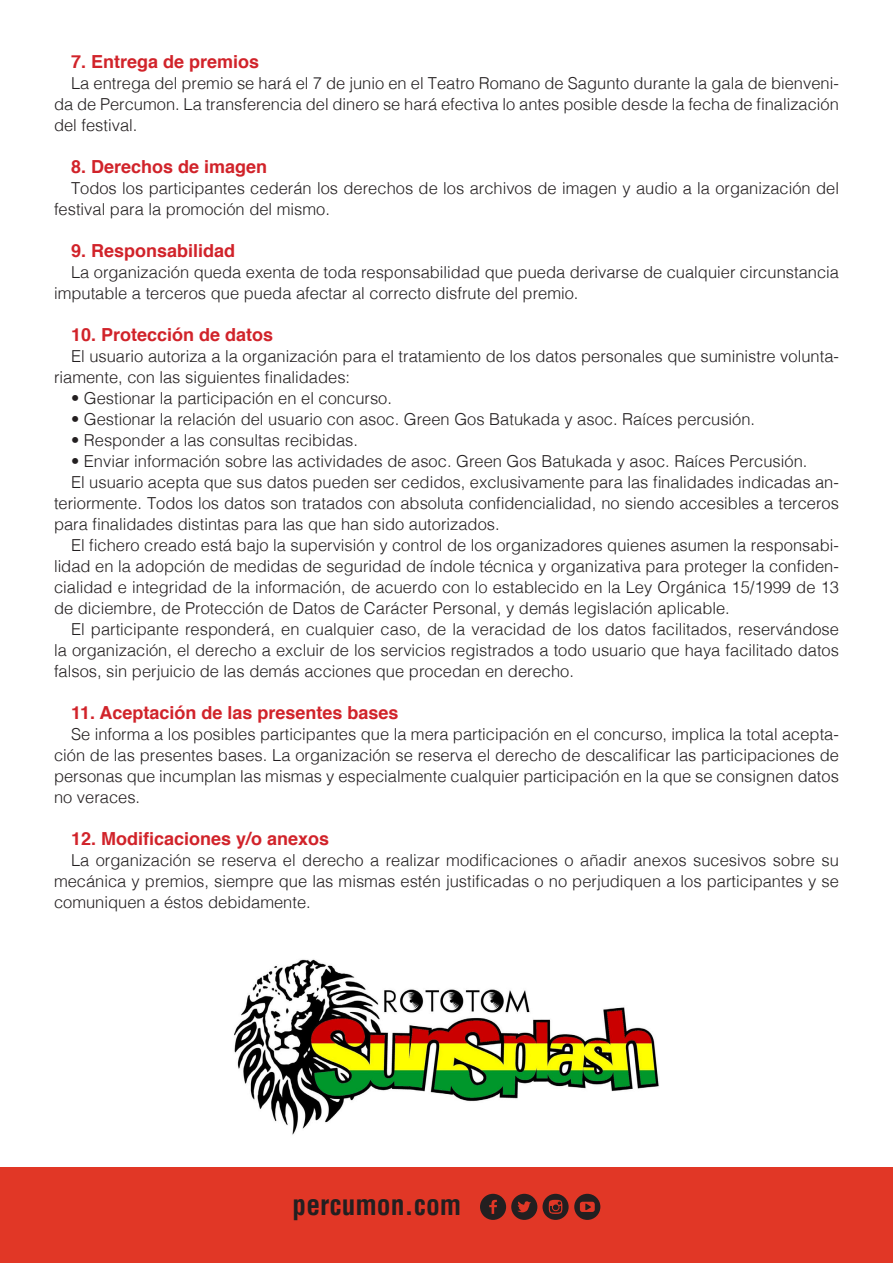
<style>
.page{position:relative;width:893px;height:1263px;background:#fff}
.page>*{position:absolute;margin:0;border:0;box-sizing:border-box;transform-origin:0 0}
.t1{font:700 condensed 27.6px "Helvetica LT Std";color:#231f20}
.t2{font:700 18px "Helvetica";color:#d1232a}
.t3{font:300 16.5px/21px "Helvetica";color:#231f20;text-align:justify}
</style>
<div class="page">
<div style="left:0;top:1167px;width:893px;height:96px;background:#e13726"></div>
<svg style="left:480px;top:1194px;width:120px;height:26px"></svg>
<img style="left:234px;top:959px;width:425px;height:176px">
<p class="t2" style="left:71px;top:47px;width:190px">7. Entrega de premios</p>
<p class="t3" style="left:54px;top:71px;width:786px;text-indent:17px">La entrega del premio se hará el 7 de junio en el Teatro Romano de Sagunto durante la gala de bienveni&shy;da de Percumon. La transferencia del dinero se hará efectiva lo antes posible desde la fecha de finalización del festival.</p>
<p class="t2" style="left:71px;top:152px;width:198px">8. Derechos de imagen</p>
<p class="t3" style="left:54px;top:176px;width:786px;text-indent:17px">Todos los participantes cederán los derechos de los archivos de imagen y audio a la organización del festival para la promoción del mismo.</p>
<p class="t2" style="left:71px;top:236px;width:166px">9. Responsabilidad</p>
<p class="t3" style="left:54px;top:260px;width:786px;text-indent:17px">La organización queda exenta de toda responsabilidad que pueda derivarse de cualquier circunstancia imputable a terceros que pueda afectar al correcto disfrute del premio.</p>
<p class="t2" style="left:71px;top:320px;width:204px">10. Protección de datos</p>
<p class="t3" style="left:54px;top:344px;width:786px;text-indent:17px">El usuario autoriza a la organización para el tratamiento de los datos personales que suministre volunta&shy;riamente, con las siguientes finalidades:</p>
<p class="t3" style="left:71px;top:386px;width:322px">• Gestionar la participación en el concurso.</p>
<p class="t3" style="left:71px;top:407px;width:686px">• Gestionar la relación del usuario con asoc. Green Gos Batukada y asoc. Raíces percusión.</p>
<p class="t3" style="left:71px;top:428px;width:289px">• Responder a las consultas recibidas.</p>
<p class="t3" style="left:71px;top:449px;width:738px">• Enviar información sobre las actividades de asoc. Green Gos Batukada y asoc. Raíces Percusión.</p>
<p class="t3" style="left:54px;top:470px;width:786px;text-indent:17px">El usuario acepta que sus datos pueden ser cedidos, exclusivamente para las finalidades indicadas an&shy;teriormente. Todos los datos son tratados con absoluta confidencialidad, no siendo accesibles a terceros para finalidades distintas para las que han sido autorizados.</p>
<p class="t3" style="left:54px;top:533px;width:787px;text-indent:17px">El fichero creado está bajo la supervisión y control de los organizadores quienes asumen la responsabi&shy;lidad en la adopción de medidas de seguridad de índole técnica y organizativa para proteger la confiden&shy;cialidad e integridad de la información, de acuerdo con lo establecido en la Ley Orgánica 15/1999 de 13 de diciembre, de Protección de Datos de Carácter Personal, y demás legislación aplicable.</p>
<p class="t3" style="left:54px;top:617px;width:786px;text-indent:17px">El participante responderá, en cualquier caso, de la veracidad de los datos facilitados, reservándose la organización, el derecho a excluir de los servicios registrados a todo usuario que haya facilitado datos falsos, sin perjuicio de las demás acciones que procedan en derecho.</p>
<p class="t2" style="left:71px;top:698px;width:329px">11. Aceptación de las presentes bases</p>
<p class="t3" style="left:54px;top:722px;width:786px;text-indent:17px">Se informa a los posibles participantes que la mera participación en el concurso, implica la total acepta&shy;ción de las presentes bases. La organización se reserva el derecho de descalificar las participaciones de personas que incumplan las mismas y especialmente cualquier participación en la que se consignen datos no veraces.</p>
<p class="t2" style="left:71px;top:824px;width:260px">12. Modificaciones y/o anexos</p>
<p class="t3" style="left:54px;top:848px;width:786px;text-indent:17px">La organización se reserva el derecho a realizar modificaciones o añadir anexos sucesivos sobre su mecánica y premios, siempre que las mismas estén justificadas o no perjudiquen a los participantes y se comuniquen a éstos debidamente.</p>
<p class="t1" style="left:293px;top:1188px;width:170px">percumon.com</p>
</div>
